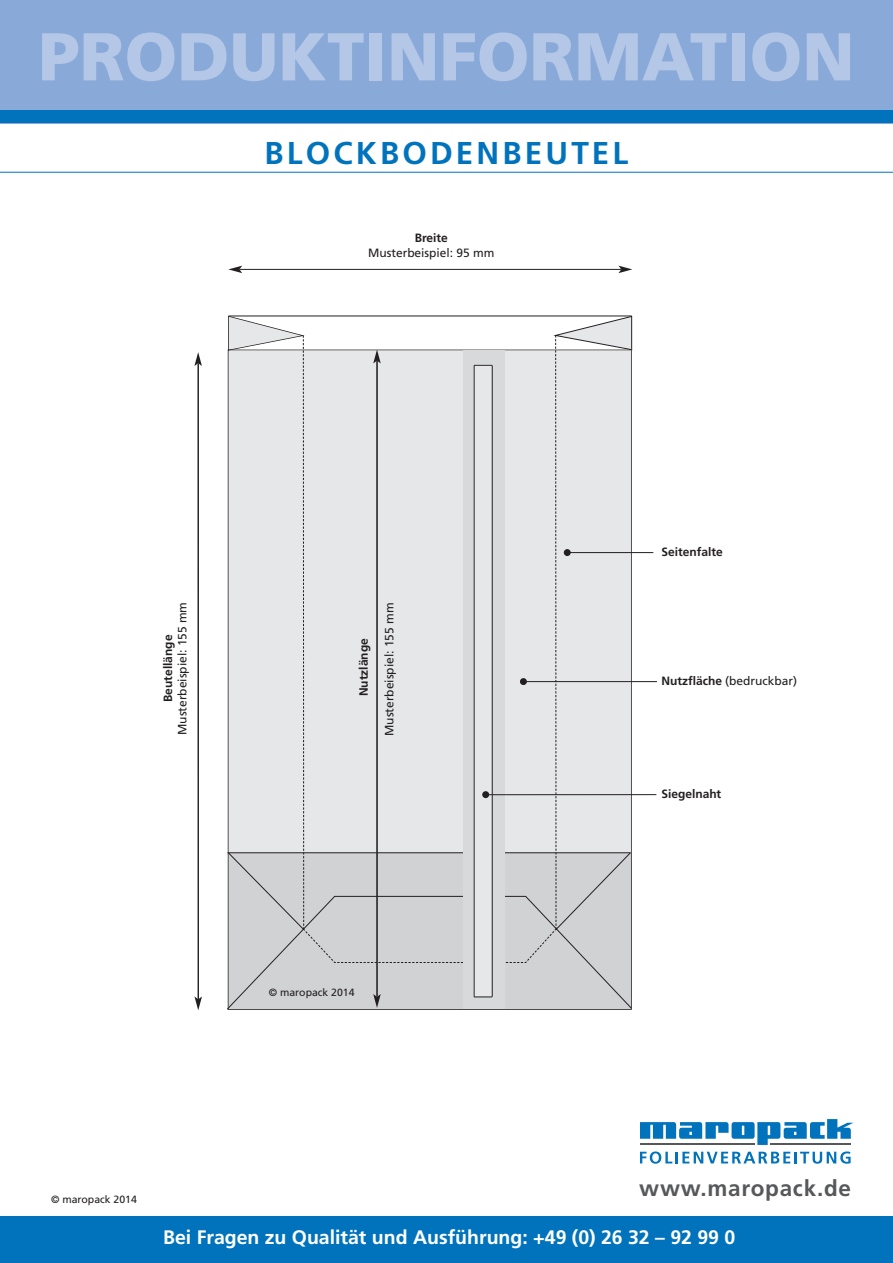
<style>
.page{position:relative;width:893px;height:1263px;background:#fff}
.page>*{position:absolute;margin:0;border:0;box-sizing:border-box;transform-origin:0 0}
.t1{font:900 67.5px "Frutiger";color:#b5c7e6}
.t2{font:700 31.5px "Frutiger";letter-spacing:.1em;color:#0073bc}
.t3{font:700 22.5px "Frutiger";letter-spacing:.035em;color:#57585a}
.t4{font:700 19.5px "Frutiger";color:#fff}
.t5{font:12px "Frutiger";color:#231f20}
.t6{font:700 12px "Frutiger";color:#231f20}
.t7{font:10.5px "Frutiger";color:#231f20}
.s1{font-weight:700}
</style>
<div class="page">
<div style="left:0;top:1216px;width:893px;height:47px;background:#0073bc"></div>
<div style="left:0;top:0;width:893px;height:123px;background:#89aad8"></div>
<div style="left:0;top:111px;width:893px;height:12px;background:#0073bc"></div>
<hr style="left:0;top:172px;width:893px;height:1px;background:#0073bc">
<svg style="left:640px;top:1119px;width:213px;height:26px"></svg>
<svg style="left:640px;top:1151px;width:211px;height:13px"></svg>
<hr style="left:640px;top:1144px;width:114px;height:1px;background:#57585a">
<hr style="left:771px;top:1144px;width:80px;height:1px;background:#57585a">
<hr style="left:198px;top:363px;width:1px;height:636px;background:#231f20">
<svg style="left:194px;top:352px;width:8px;height:14px"></svg>
<svg style="left:194px;top:996px;width:8px;height:14px"></svg>
<hr style="left:240px;top:269px;width:381px;height:1px;background:#231f20">
<svg style="left:228px;top:266px;width:14px;height:7px"></svg>
<svg style="left:618px;top:266px;width:14px;height:7px"></svg>
<hr style="left:567px;top:552px;width:86px;height:1px;background:#231f20">
<div style="left:227px;top:963px;width:405px;height:47px;background:#d1d2d4"></div>
<div style="left:463px;top:350px;width:42px;height:659px;background:#d8d9db"></div>
<div style="left:474px;top:364px;width:18px;height:633px;background:#e6e7e9"></div>
<hr style="left:492px;top:365px;width:1px;height:632px;background:#231f20">
<hr style="left:474px;top:365px;width:1px;height:632px;background:#231f20">
<svg style="left:227px;top:315px;width:406px;height:648px;background:#dfdfe1"></svg>
<svg style="left:474px;top:996px;width:18px;height:1px"></svg>
<hr style="left:485px;top:794px;width:171px;height:1px;background:#231f20">
<div style="left:482px;top:791px;width:7px;height:7px;background:#231f20;border-radius:50%"></div>
<hr style="left:523px;top:681px;width:134px;height:1px;background:#231f20">
<div style="left:520px;top:678px;width:7px;height:7px;background:#231f20;border-radius:50%"></div>
<h1 class="t1" style="left:38px;top:30px;width:818px">PRODUKTINFORMATION</h1>
<h2 class="t2" style="left:265px;top:140px;width:365px">BLOCKBODENBEUTEL</h2>
<p class="t6" style="left:415px;top:233px;width:35px">Breite</p>
<p class="t5" style="left:368px;top:248px;width:128px">Musterbeispiel: 95 mm</p>
<p class="t5" style="left:177px;top:735px;width:135px;rotate:-90deg">Musterbeispiel: 155 mm</p>
<p class="t6" style="left:163px;top:702px;width:69px;rotate:-90deg">Beutellänge</p>
<p class="t6" style="left:359px;top:696px;width:59px;rotate:-90deg">Nutzlänge</p>
<p class="t5" style="left:384px;top:736px;width:135px;rotate:-90deg">Musterbeispiel: 155 mm</p>
<p class="t6" style="left:661px;top:547px;width:63px">Seitenfalte</p>
<p class="t5" style="left:661px;top:676px;width:137px"><span class="s1">Nutzfläche</span> (bedruckbar)</p>
<p class="t6" style="left:661px;top:789px;width:61px">Siegelnaht</p>
<p class="t7" style="left:269px;top:988px;width:87px">© maropack 2014</p>
<p class="t7" style="left:51px;top:1195px;width:87px">© maropack 2014</p>
<h3 class="t3" style="left:639px;top:1179px;width:213px">www.maropack.de</h3>
<h3 class="t4" style="left:163px;top:1229px;width:574px">Bei Fragen zu Qualität und Ausführung: +49 (0) 26 32 – 92 99 0</h3>
</div>
